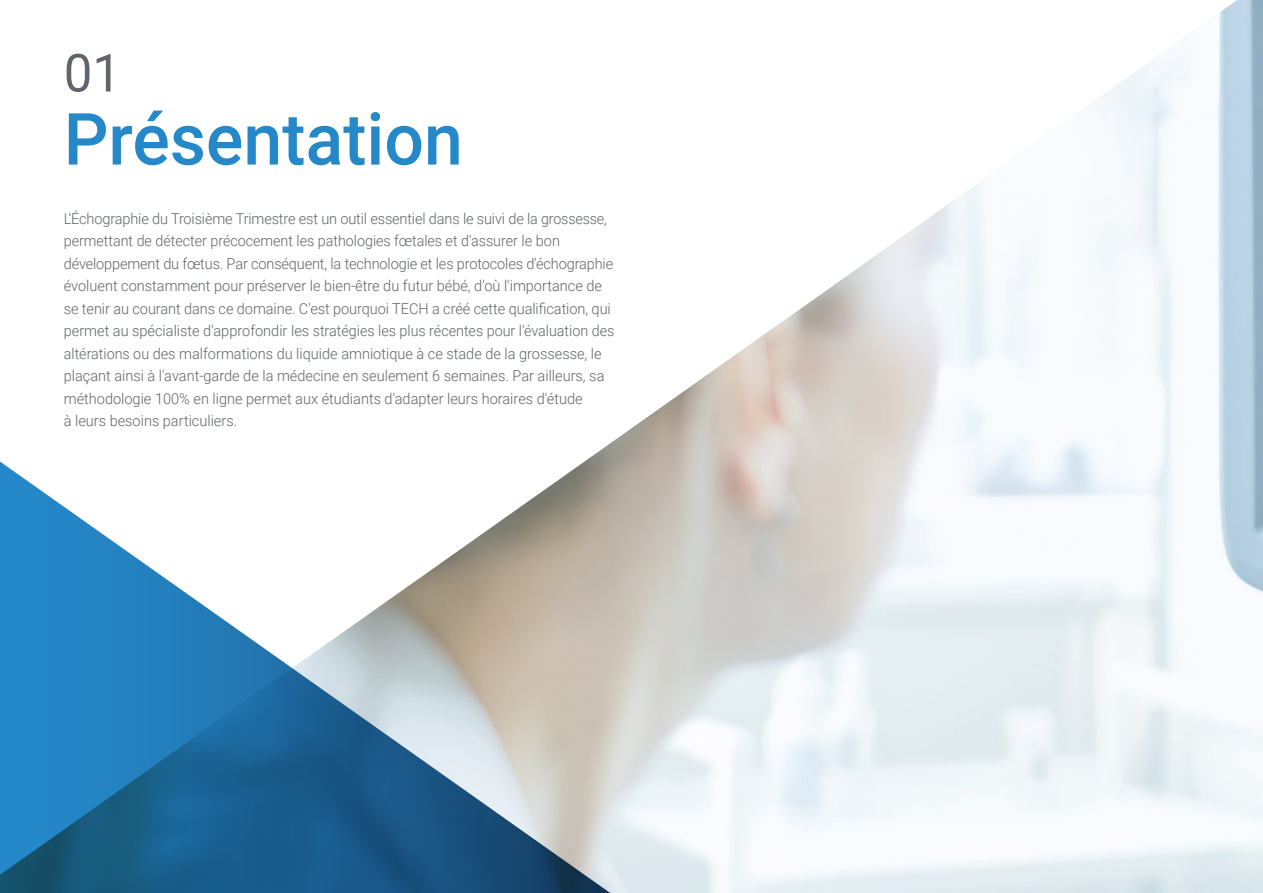
<style>
.page{position:relative;width:1263px;height:893px;background:#fff}
.page>*{position:absolute;margin:0;border:0;box-sizing:border-box;transform-origin:0 0}
.t1{font:500 72px "Roboto";color:#2488c9}
.t2{font:52.5px "Roboto";color:#61646a}
.t3{font:300 15px/22.5px "Roboto";color:#61646a}
</style>
<div class="page">
<img style="left:607px;top:0;width:656px;height:893px">
<svg style="left:0;top:446px;width:640px;height:447px"></svg>
<h2 class="t2" style="left:64px;top:36px;width:59px">01</h2>
<h1 class="t1" style="left:64px;top:89px;width:401px">Présentation</h1>
<p class="t3" style="left:64px;top:207px;width:552px">L'Échographie du Troisième Trimestre est un outil essentiel dans le suivi de la grossesse, permettant de détecter précocement les pathologies fœtales et d'assurer le bon développement du fœtus. Par conséquent, la technologie et les protocoles d'échographie évoluent constamment pour préserver le bien-être du futur bébé, d'où l'importance de se tenir au courant dans ce domaine. C'est pourquoi TECH a créé cette qualification, qui permet au spécialiste d'approfondir les stratégies les plus récentes pour l'évaluation des altérations ou des malformations du liquide amniotique à ce stade de la grossesse, le plaçant ainsi à l'avant-garde de la médecine en seulement 6 semaines. Par ailleurs, sa méthodologie 100% en ligne permet aux étudiants d'adapter leurs horaires d'étude<br>à leurs besoins particuliers.</p>
</div>
